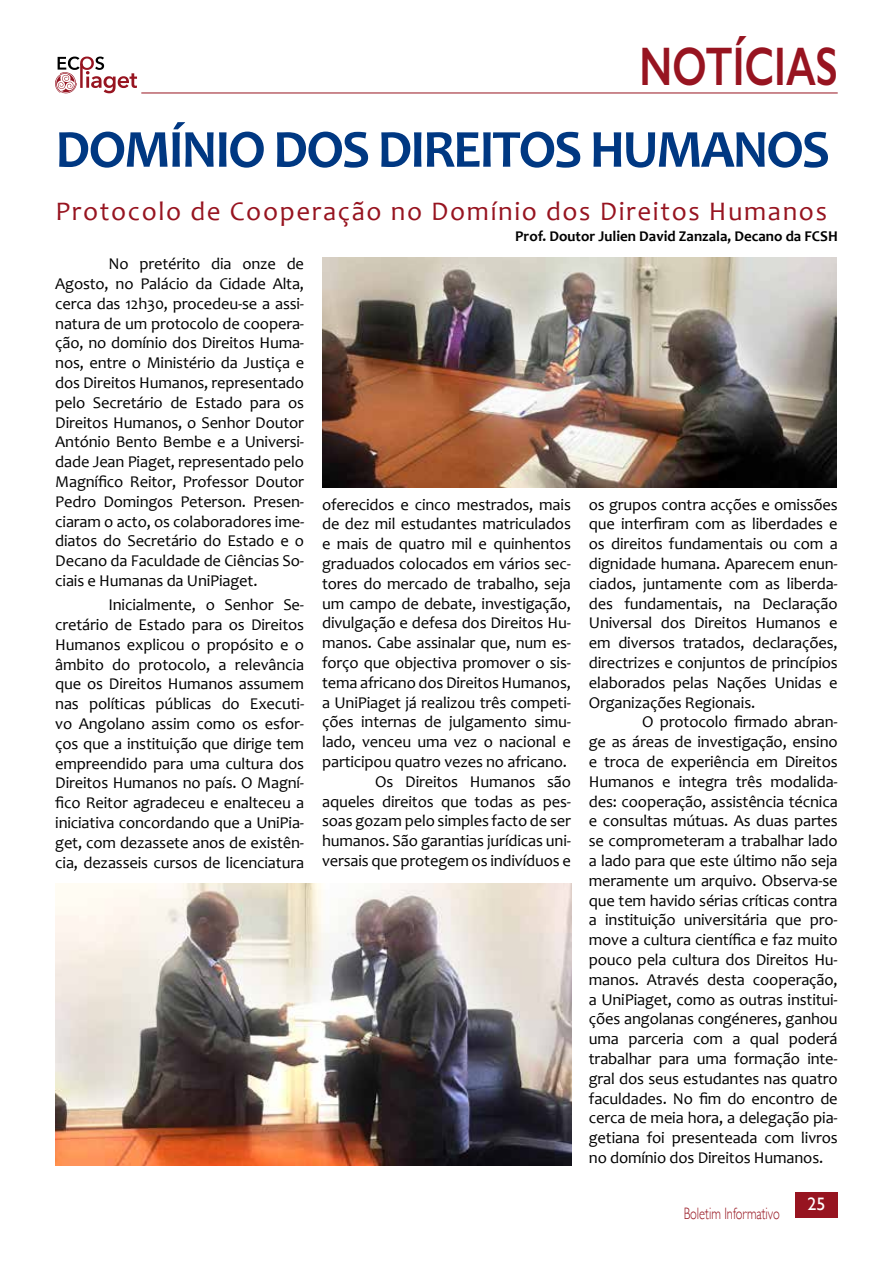
<style>
.page{position:relative;width:893px;height:1263px;background:#fff}
.page>*{position:absolute;margin:0;border:0;box-sizing:border-box;transform-origin:0 0}
.t1{font:600 54.6px "Gill Sans";color:#971420;scale:.75 1}
.t2{font:700 54px "Candara";letter-spacing:-.04em;color:#003882}
.t3{font:27px "Candara";letter-spacing:.06em;color:#971420}
.t4{font:18px "Gill Sans";color:#fff}
.t5{font:16.5px/19.8px "Candara";letter-spacing:-.01em;color:#000;text-align:justify}
.t6{font:300 16.5px "Gill Sans";color:#971420;scale:.75 1}
.t7{font:700 15px "Candara";color:#000}
</style>
<div class="page">
<div style="left:795px;top:1192px;width:43px;height:26px;background:#971420"></div>
<svg style="left:55px;top:57px;width:82px;height:36px"></svg>
<hr style="left:141px;top:93px;width:697px;height:1px;background:#971420">
<img style="left:322px;top:257px;width:515px;height:231px">
<img style="left:55px;top:883px;width:516px;height:282px">
<h1 class="t1" style="left:639px;top:34px;width:266px">NOTÍCIAS</h1>
<h2 class="t2" style="left:55px;top:115px;width:776px">DOMÍNIO DOS DIREITOS HUMANOS</h2>
<h3 class="t3" style="left:55px;top:194px;width:773px">Protocolo de Cooperação no Domínio dos Direitos Humanos</h3>
<p class="t7" style="left:515px;top:227px;width:324px">Prof. Doutor Julien David Zanzala, Decano da FCSH</p>
<p class="t5" style="left:55px;top:254px;width:250px;text-indent:53px">No pretérito dia onze de Agosto, no Palácio da Cidade Alta, cerca das 12h30, procedeu-se a assi&shy;natura de um protocolo de coopera&shy;ção, no domínio dos Direitos Huma&shy;nos, entre o Ministério da Justiça e dos Direitos Humanos, representado pelo Secretário de Estado para os Direitos Humanos, o Senhor Doutor António Bento Bembe e a Universi&shy;dade Jean Piaget, representado pelo Magnífico Reitor, Professor Doutor Pedro Domingos Peterson. Presen&shy;ciaram o acto, os colaboradores ime&shy;diatos do Secretário do Estado e o Decano da Faculdade de Ciências So&shy;ciais e Humanas da UniPiaget.</p>
<p class="t5" style="left:55px;top:595px;width:250px;text-indent:53px">Inicialmente, o Senhor Se&shy;cretário de Estado para os Direitos Humanos explicou o propósito e o âmbito do protocolo, a relevância que os Direitos Humanos assumem nas políticas públicas do Executi&shy;vo Angolano assim como os esfor&shy;ços que a instituição que dirige tem empreendido para uma cultura dos Direitos Humanos no país. O Magní&shy;fico Reitor agradeceu e enalteceu a iniciativa concordando que a UniPia&shy;get, com dezassete anos de existên&shy;cia, dezasseis cursos de licenciatura</p>
<p class="t5" style="left:322px;top:494px;width:250px;text-align:right">oferecidos e cinco mestrados, mais de dez mil estudantes matriculados e mais de quatro mil e quinhentos graduados colocados em vários sec&shy;tores do mercado de trabalho, seja um campo de debate, investigação, divulgação e defesa dos Direitos Hu&shy;manos. Cabe assinalar que, num es&shy;forço que objectiva promover o sis&shy;tema africano dos Direitos Humanos, a UniPiaget já realizou três competi&shy;ções internas de julgamento simu&shy;lado, venceu uma vez o nacional e participou quatro vezes no africano.<br>Os Direitos Humanos são aqueles direitos que todas as pes&shy;soas gozam pelo simples facto de ser humanos. São garantias jurídicas uni&shy;versais que protegem os indivíduos e</p>
<p class="t5" style="left:589px;top:494px;width:250px">os grupos contra acções e omissões que interfiram com as liberdades e os direitos fundamentais ou com a dignidade humana. Aparecem enun&shy;ciados, juntamente com as liberda&shy;des fundamentais, na Declaração Universal dos Direitos Humanos e em diversos tratados, declarações, directrizes e conjuntos de princípios elaborados pelas Nações Unidas e Organizações Regionais.</p>
<p class="t5" style="left:589px;top:712px;width:250px;text-indent:53px">O protocolo firmado abran&shy;ge as áreas de investigação, ensino e troca de experiência em Direitos Humanos e integra três modalida&shy;des: cooperação, assistência técnica e consultas mútuas. As duas partes se comprometeram a trabalhar lado a lado para que este último não seja meramente um arquivo. Observa-se que tem havido sérias críticas contra a instituição universitária que pro&shy;move a cultura científica e faz muito pouco pela cultura dos Direitos Hu&shy;manos. Através desta cooperação, a UniPiaget, como as outras institui&shy;ções angolanas congéneres, ganhou uma parceria com a qual poderá trabalhar para uma formação inte&shy;gral dos seus estudantes nas quatro faculdades. No fim do encontro de cerca de meia hora, a delegação pia&shy;getiana foi presenteada com livros no domínio dos Direitos Humanos.</p>
<p class="t6" style="left:684px;top:1200px;width:130px">Boletim Informativo</p>
<p class="t4" style="left:807px;top:1194px;width:19px">25</p>
</div>
